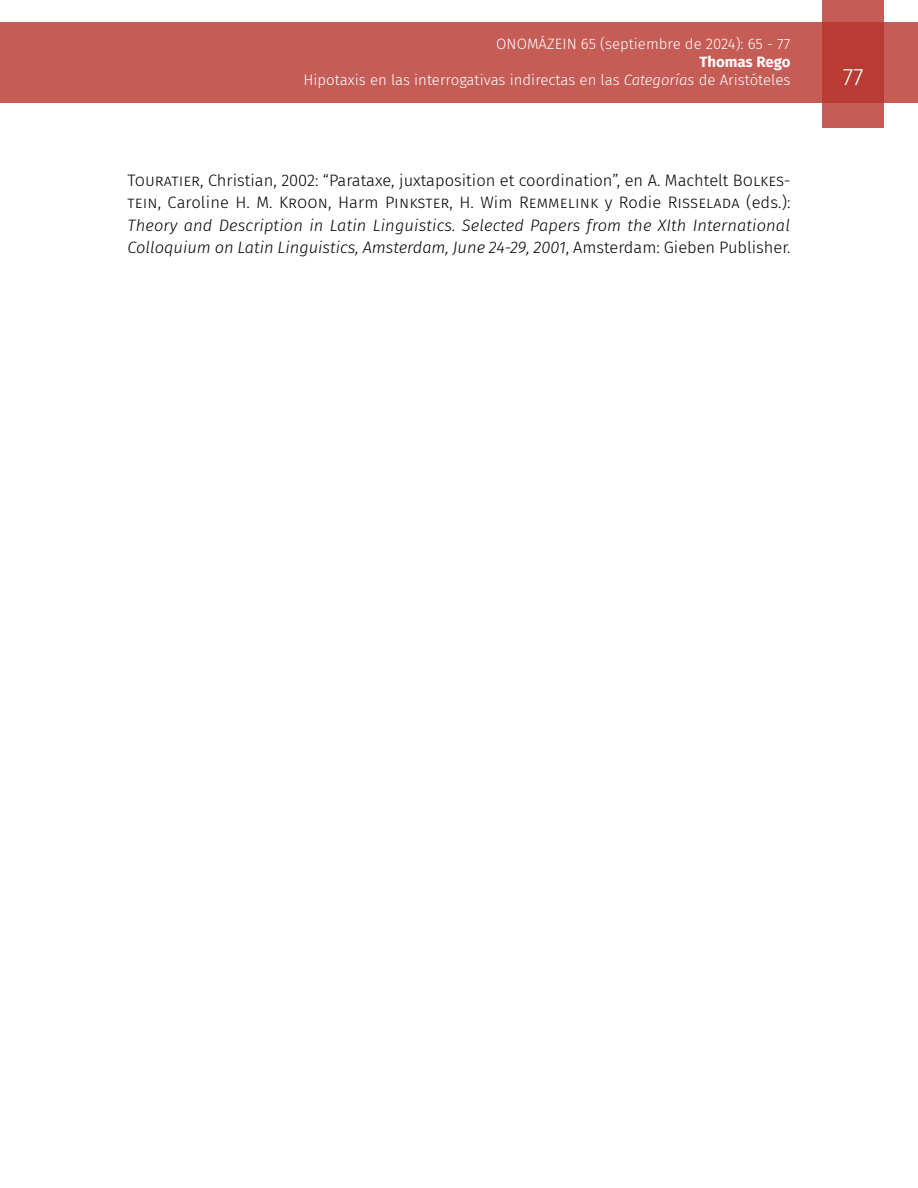
<style>
.page{position:relative;width:918px;height:1188px;background:#fff}
.page>*{position:absolute;margin:0;border:0;box-sizing:border-box;transform-origin:0 0}
.t1{font:300 24px "Fira Sans";color:#fff}
.t2{font:italic 300 16.5px/22.5px "Fira Sans";letter-spacing:.005em;color:#000}
.t3{font:300 16.5px/22.5px "Fira Sans";color:#000}
.t4{font:300 15px/18px "Fira Sans";color:#fff;text-align:right}
.s1{font-weight:700}
.s2{font-style:italic}
.s3{font-style:normal}
</style>
<div class="page">
<div style="left:0;top:23px;width:918px;height:80px;background:#c55c56"></div>
<svg style="left:822px;top:0;width:62px;height:128px;background:#bd4740"></svg>
<p class="t4" style="left:496px;top:35px;width:296px">ONOMÁZEIN 65 (septiembre de 2024): 65 - 77</p>
<p class="t4" style="left:304px;top:53px;width:488px"><span class="s1">Thomas Rego<br></span>Hipotaxis en las interrogativas indirectas en las <span class="s2">Categorías</span> de Aristóteles</p>
<p class="t3" style="left:128px;top:168px;width:665px">Touratier, Christian, 2002: “Parataxe, juxtaposition et coordination”, en A. Machtelt Bolkes&shy;tein, Caroline H. M. Kroon, Harm Pinkster, H. Wim Remmelink y Rodie Risselada (eds.):</p>
<p class="t2" style="left:128px;top:213px;width:665px">Theory and Description in Latin Linguistics. Selected Papers from the XIth International<br>Colloquium on Latin Linguistics, Amsterdam, June 24-29, 2001<span class="s3">, Amsterdam: Gieben Publisher.</span></p>
<h1 class="t1" style="left:843px;top:60px;width:22px">77</h1>
</div>
